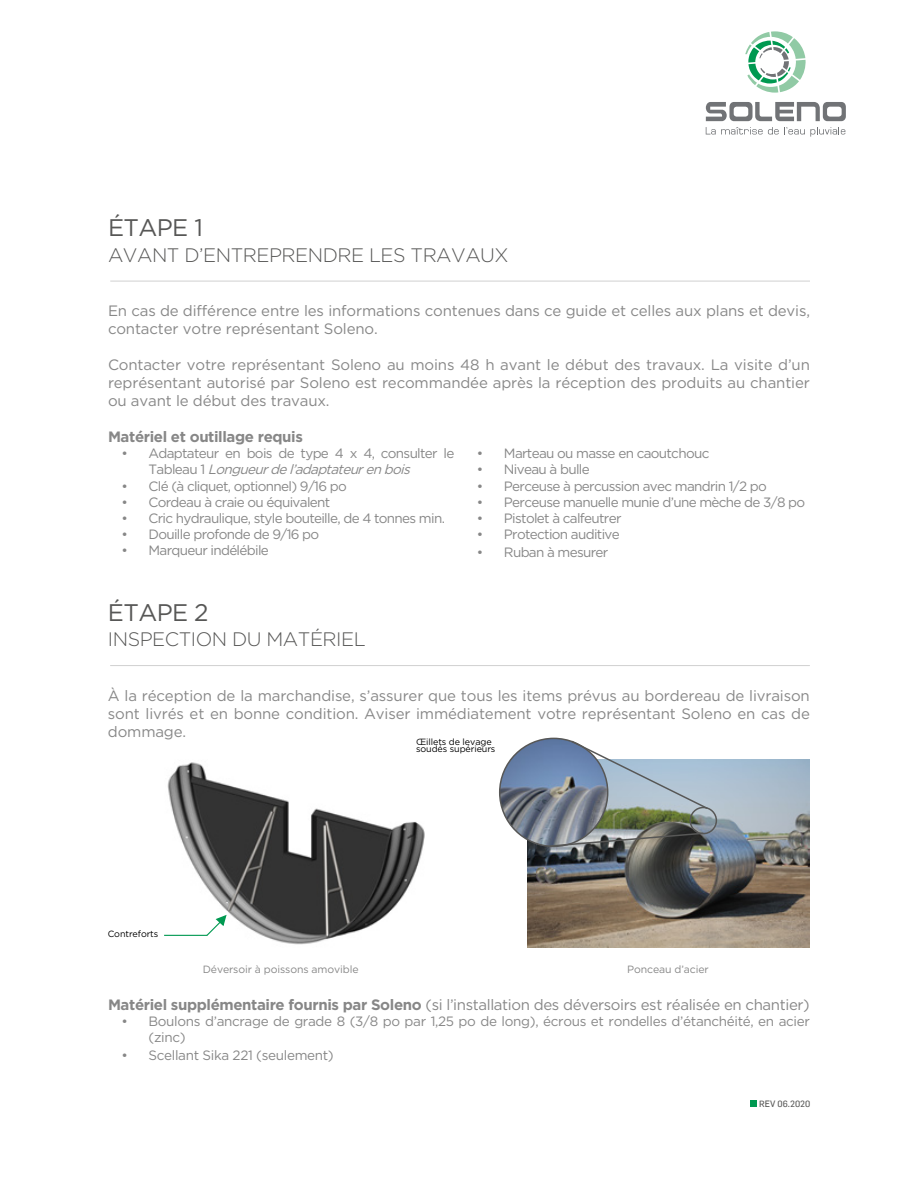
<style>
.page{position:relative;width:918px;height:1188px;background:#fff}
.page>*{position:absolute;margin:0;border:0;box-sizing:border-box;transform-origin:0 0}
.t1{font:24px "Gotham HTF";letter-spacing:-.025em;color:#575756}
.t2{font:300 19.5px "Gotham HTF";letter-spacing:-.025em;color:#575756}
.t3{font:15px/18px "Gotham HTF";letter-spacing:-.01em;color:#878787;text-align:justify}
.t4{font:700 15px "Gotham HTF";letter-spacing:-.025em;color:#878787}
.t5{font:13.5px/16.2px "Gotham HTF";letter-spacing:-.05em;color:#878787}
.t6{font:13.5px/16.2px "Gotham HTF";letter-spacing:-.025em;color:#878787}
.t7{font:10.5px "Gotham HTF";letter-spacing:-.01em;color:#878787}
.t8{font:9px/7.5px "Gotham HTF";letter-spacing:-.01em;color:#000}
.t9{font:9px "Soleno texte";color:#575756}
.s1{font-style:italic}
.s2{font-weight:700}
</style>
<div class="page">
<svg style="left:745px;top:31px;width:61px;height:62px"></svg>
<svg style="left:706px;top:102px;width:140px;height:19px"></svg>
<svg style="left:706px;top:127px;width:139px;height:10px"></svg>
<div style="left:750px;top:1101px;width:7px;height:6px;background:#009951"></div>
<img style="left:527px;top:759px;width:283px;height:189px">
<hr style="left:110px;top:281px;width:700px;height:1px;background:#d0d0d0">
<hr style="left:110px;top:665px;width:700px;height:1px;background:#d0d0d0">
<img style="left:164px;top:762px;width:261px;height:183px">
<hr style="left:164px;top:935px;width:43px;height:1px;background:#009951">
<svg style="left:205px;top:914px;width:22px;height:23px"></svg>
<img style="left:500px;top:738px;width:108px;height:108px;border-radius:54px">
<div style="left:690px;top:807px;width:27px;height:27px;border:2px solid #575756;border-radius:50%"></div>
<svg style="left:570px;top:740px;width:139px;height:70px"></svg>
<svg style="left:549px;top:832px;width:156px;height:16px;background:#727473"></svg>
<h1 class="t1" style="left:108px;top:214px;width:96px">ÉTAPE 1</h1>
<h2 class="t2" style="left:108px;top:244px;width:402px">AVANT D’ENTREPRENDRE LES TRAVAUX</h2>
<p class="t3" style="left:108px;top:302px;width:704px">En cas de différence entre les informations contenues dans ce guide et celles aux plans et devis, contacter votre représentant Soleno.</p>
<p class="t3" style="left:108px;top:356px;width:703px">Contacter votre représentant Soleno au moins 48 h avant le début des travaux. La visite d’un représentant autorisé par Soleno est recommandée après la réception des produits au chantier ou avant le début des travaux.</p>
<p class="t4" style="left:108px;top:428px;width:196px">Matériel et outillage requis</p>
<p class="t5" style="left:149px;top:445px;width:307px;text-indent:-27px">• Adaptateur en bois de type 4 x 4, consulter le<br>T a b l e a u 1 <span class="s1">Longueurdel’adaptateurenbois</span></p>
<p class="t5" style="left:122px;top:477px;width:227px">• Clé (à cliquet, optionnel) 9/16 po</p>
<p class="t5" style="left:122px;top:494px;width:210px">• Cordeau à craie ou équivalent</p>
<p class="t5" style="left:122px;top:510px;width:325px">• Cric hydraulique, style bouteille, de 4 tonnes min.</p>
<p class="t5" style="left:122px;top:526px;width:199px">• Douille profonde de 9/16 po</p>
<p class="t5" style="left:122px;top:542px;width:149px">• Marqueur indélébile</p>
<h1 class="t1" style="left:108px;top:599px;width:102px">ÉTAPE 2</h1>
<h2 class="t2" style="left:108px;top:629px;width:259px">INSPECTION DU MATÉRIEL</h2>
<p class="t5" style="left:477px;top:445px;width:234px">• Marteau ou masse en caoutchouc</p>
<p class="t5" style="left:477px;top:461px;width:114px">• Niveau à bulle</p>
<p class="t5" style="left:477px;top:477px;width:291px">• Perceuse à percussion avec mandrin 1/2 po</p>
<p class="t5" style="left:477px;top:494px;width:330px">• Perceuse manuelle munie d’une mèche de 3/8 po</p>
<p class="t5" style="left:477px;top:510px;width:146px">• Pistolet à calfeutrer</p>
<p class="t5" style="left:477px;top:526px;width:144px">• Protection auditive</p>
<p class="t5" style="left:477px;top:544px;width:133px">• Ruban à mesurer</p>
<p class="t3" style="left:108px;top:686px;width:704px">À la réception de la marchandise, s’assurer que tous les items prévus au bordereau de livraison sont livrés et en bonne condition. Aviser immédiatement votre représentant Soleno en cas de dommage.</p>
<p class="t8" style="left:416px;top:738px;width:81px">Œillets de levage soudés supérieurs</p>
<p class="t8" style="left:108px;top:930px;width:52px">Contreforts</p>
<p class="t7" style="left:203px;top:963px;width:157px">Déversoir à poissons amovible</p>
<p class="t7" style="left:627px;top:963px;width:83px">Ponceau d’acier</p>
<p class="t3" style="left:108px;top:995px;width:703px"><span class="s2">Matériel supplémentaire fournis par Soleno</span> (si l’installation des déversoirs est réalisée en chantier)</p>
<p class="t6" style="left:149px;top:1013px;width:663px;text-indent:-27px">• Boulons d’ancrage de grade 8 (3/8 po par 1,25 po de long), écrous et rondelles d’étanchéité, en acier (zinc)</p>
<p class="t6" style="left:122px;top:1047px;width:214px">• Scellant Sika 221 (seulement)</p>
<p class="t9" style="left:759px;top:1098px;width:53px">REV 06.2020</p>
</div>
